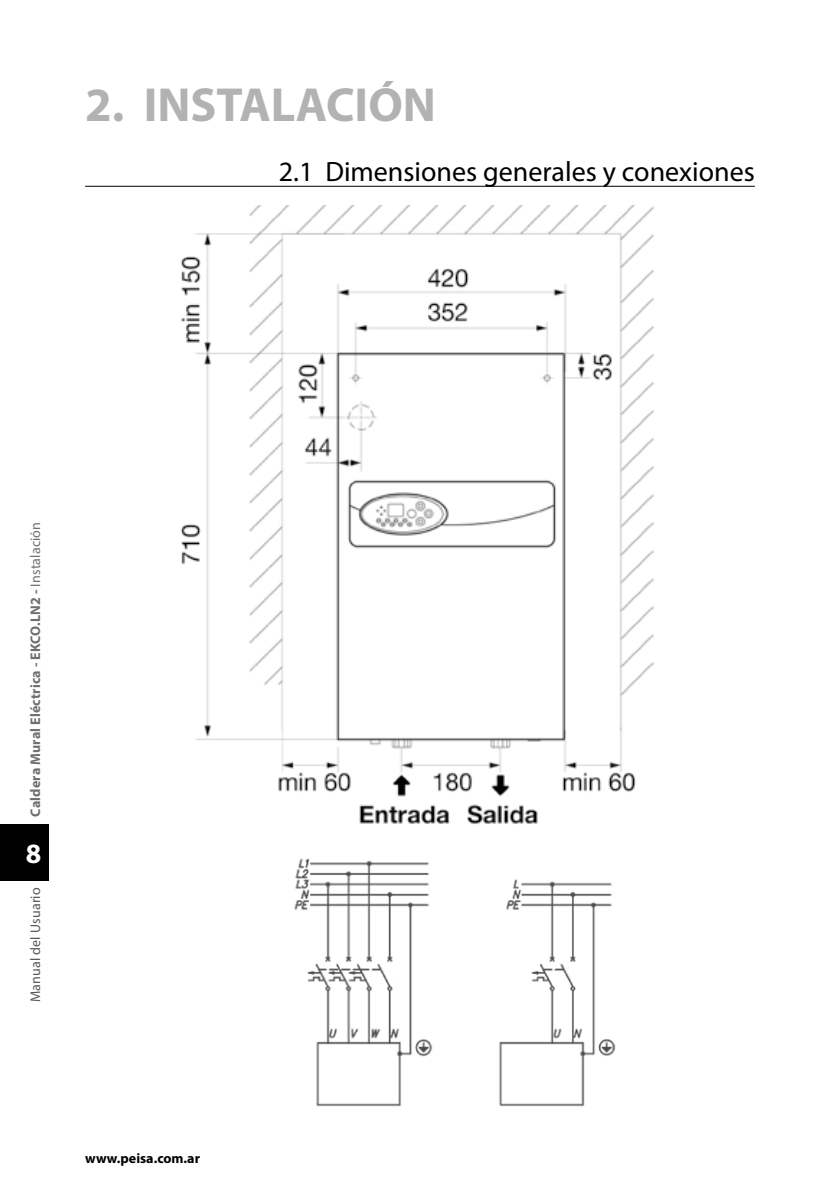
<style>
.page{position:relative;width:840px;height:1191px;background:#fff}
.page>*{position:absolute;margin:0;border:0;box-sizing:border-box;transform-origin:0 0}
.t1{font:700 48px "Myriad Pro";color:#b3b2b2}
.t2{font:28px "Myriad Pro";color:#000}
.t3{font:700 28px "Myriad Pro";color:#fff}
.t4{font:700 14px "Myriad Pro";letter-spacing:.01em;color:#706f6f}
.t5{font:14px "Myriad Pro";letter-spacing:.01em;color:#575756}
.t6{font:700 14px "Myriad Pro";color:#000}
.s1{font-weight:400}
</style>
<div class="page">
<div style="left:0;top:824px;width:48px;height:56px;background:#000"></div>
<hr style="left:85px;top:186px;width:669px;height:1px;background:#000">
<img style="left:294px;top:858px;width:322px;height:249px">
<img style="left:181px;top:205px;width:473px;height:619px">
<h1 class="t1" style="left:85px;top:74px;width:352px">2. INSTALACIÓN</h1>
<h2 class="t2" style="left:279px;top:154px;width:477px">2.1 Dimensiones generales y conexiones</h2>
<p class="t4" style="left:26px;top:816px;width:296px;rotate:-90deg">Caldera Mural Eléctrica - EKCO.LN2 - <span class="s1">Instalación</span></p>
<h2 class="t3" style="left:26px;top:835px;width:17px">8</h2>
<p class="t5" style="left:27px;top:1002px;width:116px;rotate:-90deg">Manual del Usuario</p>
<p class="t6" style="left:85px;top:1148px;width:116px">www.peisa.com.ar</p>
</div>
